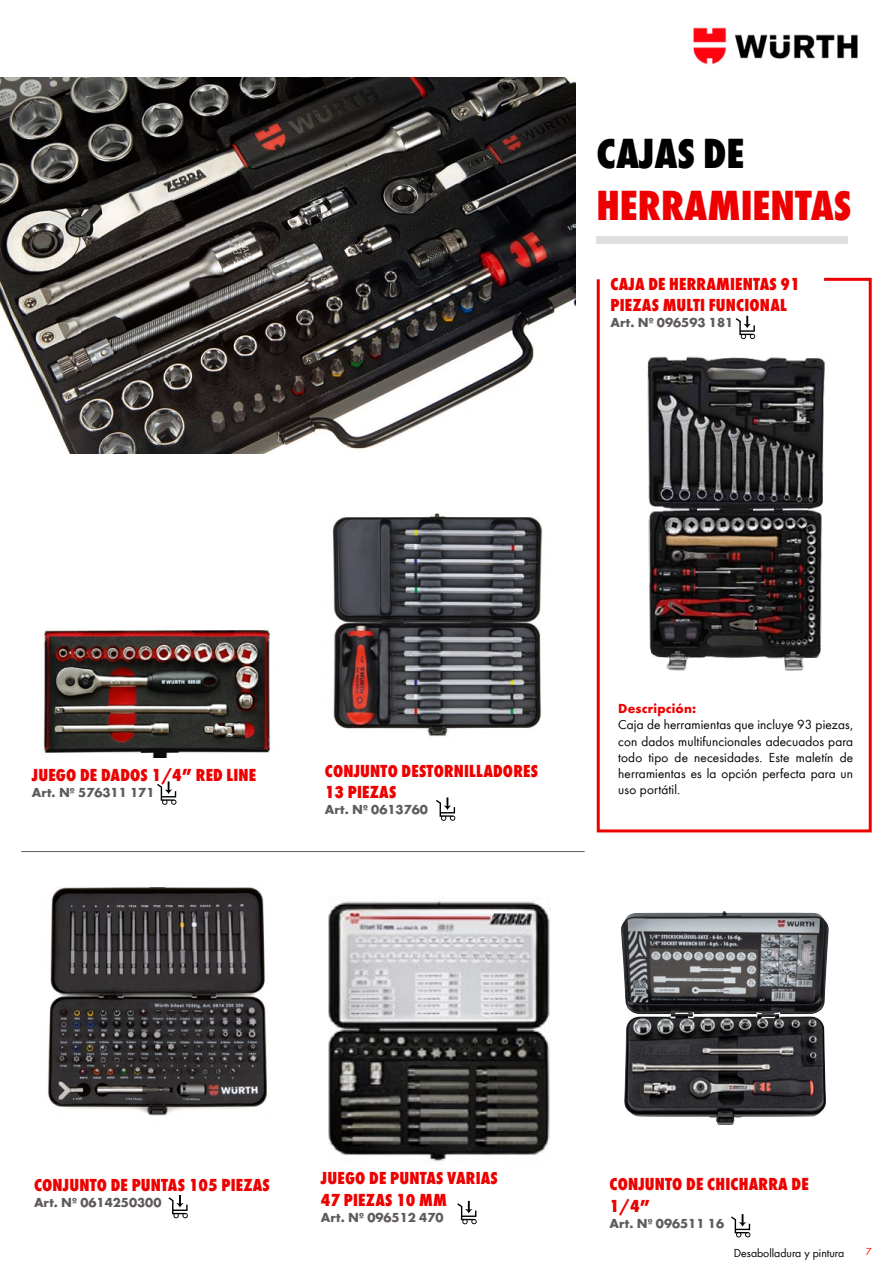
<style>
.page{position:relative;width:893px;height:1263px;background:#fff}
.page>*{position:absolute;margin:0;border:0;box-sizing:border-box;transform-origin:0 0}
.t1{font:800 condensed 43.5px "Wuerth";color:#e00}
.t2{font:800 condensed 43.5px "Wuerth";color:#000}
.t3{font:800 condensed 18px/21.6px "Wuerth";letter-spacing:.01em;color:#e00}
.t4{font:13.5px/16.2px "Wuerth";letter-spacing:.01em;color:#000;text-align:justify}
.t5{font:700 13.5px "Wuerth";color:#5f5b5a}
.t6{font:700 13.5px "Wuerth";letter-spacing:.01em;color:#e00}
.t7{font:12px "Wuerth";color:#000}
.t8{font:10.5px "Wuerth";color:#e00}
</style>
<div class="page">
<img style="left:693px;top:27px;width:165px;height:38px">
<img style="left:332px;top:513px;width:211px;height:224px">
<img style="left:328px;top:896px;width:222px;height:265px">
<img style="left:47px;top:887px;width:220px;height:229px">
<img style="left:621px;top:911px;width:208px;height:214px">
<img style="left:43px;top:630px;width:228px;height:127px">
<img style="left:0;top:77px;width:576px;height:377px">
<svg style="left:157px;top:781px;width:19px;height:24px"></svg>
<svg style="left:436px;top:797px;width:19px;height:24px"></svg>
<svg style="left:457px;top:1201px;width:20px;height:23px"></svg>
<svg style="left:168px;top:1195px;width:20px;height:23px"></svg>
<svg style="left:731px;top:1214px;width:19px;height:23px"></svg>
<div style="left:596px;top:236px;width:252px;height:8px;background:#dfdfdf"></div>
<hr style="left:21px;top:851px;width:564px;height:1px;background:#5f5b5a">
<svg style="left:596px;top:277px;width:276px;height:556px"></svg>
<h1 class="t2" style="left:596px;top:123px;width:149px">CAJAS DE</h1>
<h1 class="t1" style="left:596px;top:175px;width:257px">HERRAMIENTAS</h1>
<p class="t3" style="left:611px;top:272px;width:191px">CAJA DE HERRAMIENTAS 91<br>PIEZAS MULTI FUNCIONAL</p>
<p class="t5" style="left:611px;top:313px;width:124px">Art. Nº 096593 181</p>
<p class="t3" style="left:32px;top:763px;width:226px">JUEGO DE DADOS 1/4” RED LINE</p>
<p class="t5" style="left:32px;top:783px;width:124px">Art. Nº 576311 171</p>
<p class="t3" style="left:325px;top:759px;width:215px">CONJUNTO DESTORNILLADORES<br>13 PIEZAS</p>
<p class="t5" style="left:325px;top:800px;width:105px">Art. Nº 0613760</p>
<p class="t6" style="left:618px;top:699px;width:79px">Descripción:</p>
<p class="t4" style="left:618px;top:716px;width:236px">Caja de herramientas que incluye 93 piezas, con dados multifuncionales adecuados para todo tipo de necesidades. Este maletín de herramientas es la opción perfecta para un uso portátil.</p>
<p class="t3" style="left:34px;top:1173px;width:237px">CONJUNTO DE PUNTAS 105 PIEZAS</p>
<p class="t5" style="left:34px;top:1193px;width:129px">Art. Nº 0614250300</p>
<p class="t3" style="left:321px;top:1166px;width:178px">JUEGO DE PUNTAS VARIAS<br>47 PIEZAS 10 MM</p>
<p class="t5" style="left:321px;top:1207px;width:124px">Art. Nº 096512 470</p>
<p class="t3" style="left:609px;top:1172px;width:201px">CONJUNTO DE CHICHARRA DE<br>1/4”</p>
<p class="t5" style="left:609px;top:1213px;width:116px">Art. Nº 096511 16</p>
<p class="t7" style="left:734px;top:1245px;width:112px">Desabolladura y pintura</p>
<p class="t8" style="left:866px;top:1244px;width:7px">7</p>
</div>
